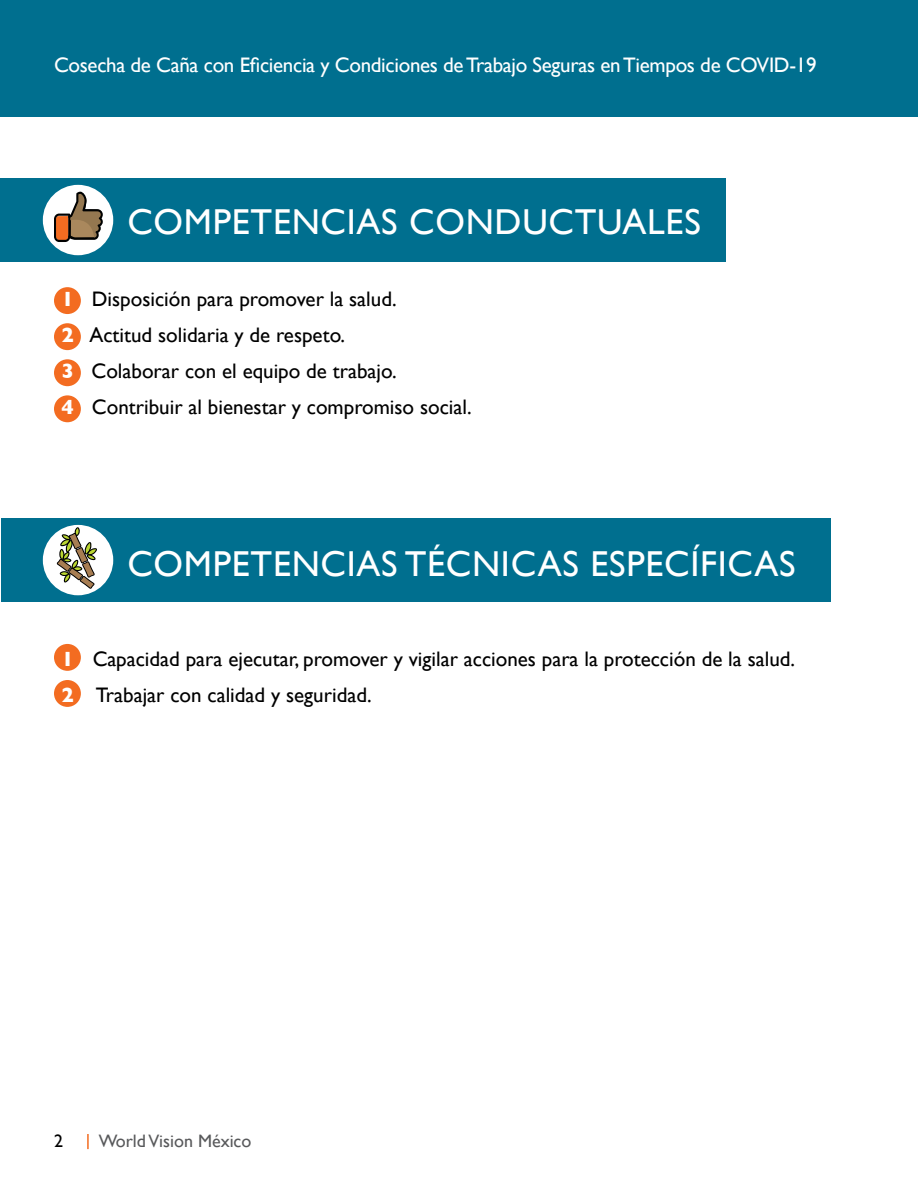
<style>
.page{position:relative;width:918px;height:1188px;background:#fff}
.page>*{position:absolute;margin:0;border:0;box-sizing:border-box;transform-origin:0 0}
.t1{font:36px "Gill Sans";letter-spacing:.02em;color:#fff}
.t2{font:21px/36px "Gill Sans";color:#000}
.t3{font:21px "Gill Sans";letter-spacing:-.015em;color:#fff}
.t4{font:18px "Gill Sans";color:#58595b}
.t5{font:18px "Gill Sans";color:#000}
.s1{font-weight:700;color:#fff}
</style>
<div class="page">
<div style="left:1px;top:0;width:917px;height:117px;background:#006f8f"></div>
<svg style="left:87px;top:1134px;width:2px;height:15px"></svg>
<div style="left:1px;top:178px;width:725px;height:84px;background:#006f8f"></div>
<div style="left:54px;top:287px;width:27px;height:27px;background:#f36c21;border-radius:50%"></div>
<div style="left:54px;top:644px;width:27px;height:27px;background:#f36c21;border-radius:50%"></div>
<div style="left:54px;top:323px;width:27px;height:27px;background:#f36c21;border-radius:50%"></div>
<div style="left:54px;top:680px;width:27px;height:27px;background:#f36c21;border-radius:50%"></div>
<div style="left:54px;top:359px;width:27px;height:27px;background:#f36c21;border-radius:50%"></div>
<div style="left:54px;top:395px;width:27px;height:27px;background:#f36c21;border-radius:50%"></div>
<div style="left:43px;top:185px;width:70px;height:70px;background:#fff;border-radius:50%"></div>
<svg style="left:54px;top:192px;width:49px;height:50px"></svg>
<hr style="left:68px;top:216px;width:2px;height:22px;background:#000101">
<div style="left:1px;top:518px;width:829px;height:84px;background:#006f8f"></div>
<div style="left:43px;top:525px;width:70px;height:70px;background:#fff;border-radius:50%"></div>
<svg style="left:57px;top:527px;width:40px;height:62px"></svg>
<p class="t3" style="left:54px;top:53px;width:764px">Cosecha de Caña con Eficiencia y Condiciones de Trabajo Seguras en Tiempos de COVID-19</p>
<h1 class="t1" style="left:127px;top:201px;width:575px">COMPETENCIAS CONDUCTUALES</h1>
<p class="t2" style="left:62px;top:281px;width:412px"><span class="s1">1</span> Disposición para promover la salud.<br><span class="s1">2</span> Actitud solidaria y de respeto.<br><span class="s1">3</span> Colaborar con el equipo de trabajo.<br><span class="s1">4</span> Contribuir al bienestar y compromiso social.</p>
<h1 class="t1" style="left:127px;top:543px;width:670px">COMPETENCIAS TÉCNICAS ESPECÍFICAS</h1>
<p class="t2" style="left:62px;top:641px;width:735px"><span class="s1">1</span> Capacidad para ejecutar, promover y vigilar acciones para la protección de la salud.<br><span class="s1">2</span> Trabajar con calidad y seguridad.</p>
<p class="t5" style="left:54px;top:1131px;width:10px">2</p>
<p class="t4" style="left:99px;top:1131px;width:154px">World Vision México</p>
</div>
